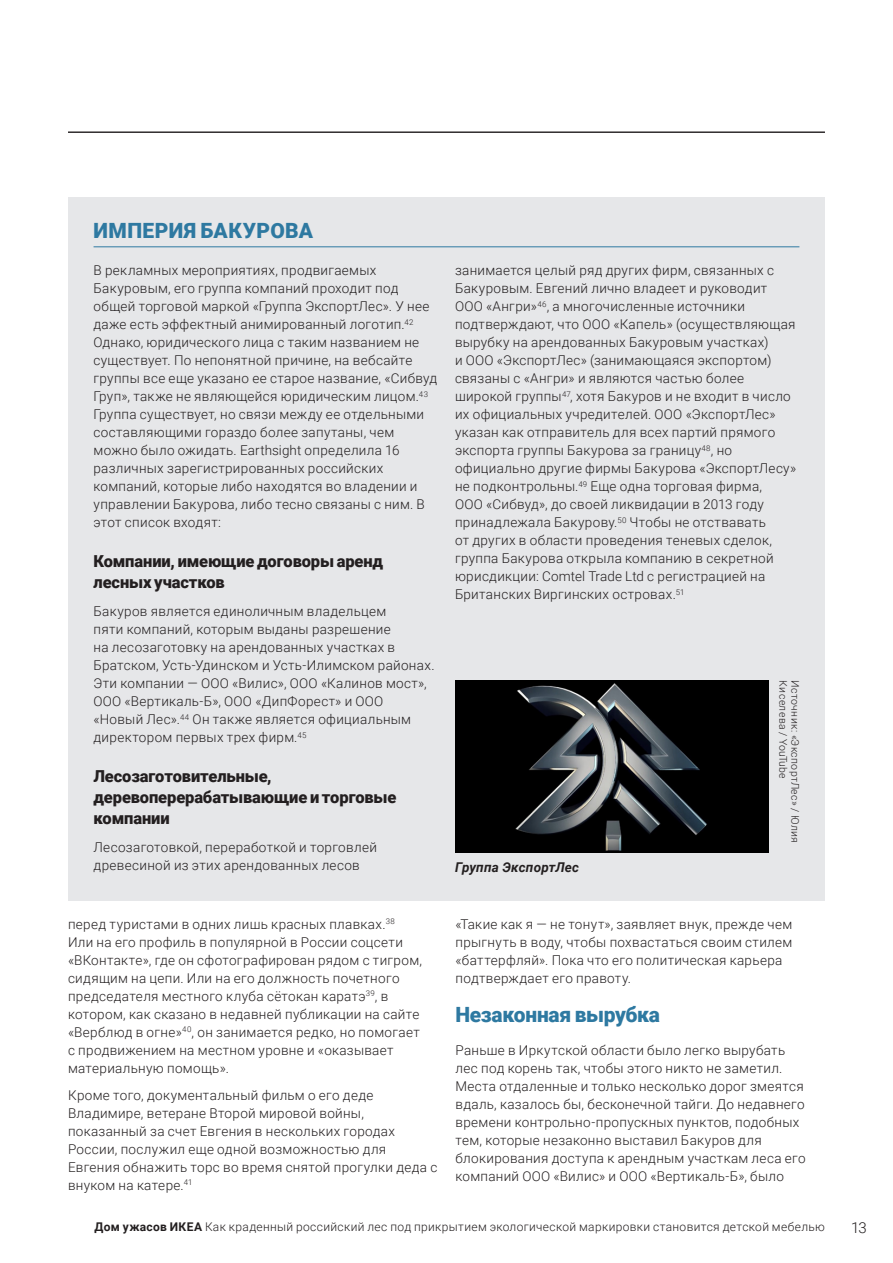
<style>
.page{position:relative;width:893px;height:1263px;background:#fff}
.page>*{position:absolute;margin:0;border:0;box-sizing:border-box;transform-origin:0 0}
.B_head{font:900 21px "Roboto";letter-spacing:-.02em;color:#2e79a1}
.Box_head{font:900 21px "Roboto";letter-spacing:.02em;color:#2e79a1}
.C_head_Russian{font:900 16.5px/21px "Roboto";letter-spacing:-.01em;color:#231f20}
.t1{font:300 15px "Roboto";color:#231f20}
.Russian_body{font:300 13.5px/18px "Roboto";letter-spacing:.025em;color:#231f20}
.t2{font:italic 700 13.5px "Roboto";letter-spacing:.02em;color:#231f20}
.t3{font:300 12px "Roboto";letter-spacing:.03em;color:#231f20}
.Photo_credit{font:300 10.5px "Roboto";letter-spacing:.03em;color:#231f20}
.s1{font-weight:700}
</style>
<div class="page">
<div style="left:68px;top:197px;width:757px;height:703px;background:#e6e7e9"></div>
<hr style="left:94px;top:246px;width:705px;height:1px;background:#2e79a1">
<img style="left:455px;top:680px;width:314px;height:173px">
<hr style="left:68px;top:132px;width:757px;height:1px;background:#231f20">
<p class="Box_head" style="left:94px;top:216px;width:221px">ИМПЕРИЯ БАКУРОВА</p>
<p class="Russian_body" style="left:94px;top:261px;width:345px">В рекламных мероприятиях, продвигаемых Бакуровым, его группа компаний проходит под общей торговой маркой «Группа ЭкспортЛес». У нее даже есть эффектный анимированный логотип.<sup>42<br></sup>Однако, юридического лица с таким названием не существует. По непонятной причине, на вебсайте группы все еще указано ее старое название, «Сибвуд Груп», также не являющейся юридическим лицом.<sup>43<br></sup>Группа существует, но связи между ее отдельными составляющими гораздо более запутаны, чем можно было ожидать. Earthsight определила 16 различных зарегистрированных российских компаний, которые либо находятся во владении и управлении Бакурова, либо тесно связаны с ним. В этот список входят:</p>
<p class="C_head_Russian" style="left:94px;top:550px;width:291px">Компании, имеющие договоры аренд лесных участков</p>
<p class="Russian_body" style="left:94px;top:602px;width:343px">Бакуров является единоличным владельцем<br>пяти компаний, которым выданы разрешение<br>на лесозаготовку на арендованных участках в Братском, Усть-Удинском и Усть-Илимском районах.<br>Эти компании — ООО «Вилис», ООО «Калинов мост», ООО «Вертикаль-Б», ООО «ДипФорест» и ООО «Новый Лес».<sup>44</sup> Он также является официальным директором первых трех фирм.<sup>45</sup></p>
<p class="C_head_Russian" style="left:94px;top:765px;width:304px">Лесозаготовительные, деревоперерабатывающие и торговые компании</p>
<p class="Russian_body" style="left:94px;top:837px;width:285px">Лесозаготовкой, переработкой и торговлей древесиной из этих арендованных лесов</p>
<p class="Russian_body" style="left:68px;top:914px;width:355px">перед туристами в одних лишь красных плавках.<sup>38<br></sup>Или на его профиль в популярной в России соцсети «ВКонтакте», где он сфотографирован рядом с тигром, сидящим на цепи. Или на его должность почетного председателя местного клуба сётокан каратэ<sup>39</sup>, в котором, как сказано в недавней публикации на сайте «Верблюд в огне»<sup>40</sup>, он занимается редко, но помогает с продвижением на местном уровне и «оказывает материальную помощь».</p>
<p class="Russian_body" style="left:68px;top:1085px;width:371px">Кроме того, документальный фильм о его деде Владимире, ветеране Второй мировой войны, показанный за счет Евгения в нескольких городах России, послужил еще одной возможностью для Евгения обнажить торс во время снятой прогулки деда с внуком на катере.<sup>41</sup></p>
<p class="Russian_body" style="left:455px;top:261px;width:343px">занимается целый ряд других фирм, связанных с Бакуровым. Евгений лично владеет и руководит ООО «Ангри»<sup>46</sup>, а многочисленные источники подтверждают, что ООО «Капель» (осуществляющая вырубку на арендованных Бакуровым участках)<br>и ООО «ЭкспортЛес» (занимающаяся экспортом) связаны с «Ангри» и являются частью более широкой группы<sup>47</sup>, хотя Бакуров и не входит в число их официальных учредителей. ООО «ЭкспортЛес» указан как отправитель для всех партий прямого экспорта группы Бакурова за границу<sup>48</sup>, но официально другие фирмы Бакурова «ЭкспортЛесу» не подконтрольны.<sup>49</sup> Еще одна торговая фирма,<br>ООО «Сибвуд», до своей ликвидации в 2013 году принадлежала Бакурову.<sup>50</sup> Чтобы не отствавать<br>от других в области проведения теневых сделок, группа Бакурова открыла компанию в секретной юрисдикции: Comtel Trade Ltd с регистрацией на Британских Виргинских островах.<sup>51</sup></p>
<p class="t2" style="left:455px;top:858px;width:126px">Группа ЭкспортЛес</p>
<p class="Photo_credit" style="left:791px;top:680px;width:100px;rotate:90deg">Киселева / YouTube</p>
<p class="Photo_credit" style="left:803px;top:680px;width:164px;rotate:90deg">Источник: «ЭкспортЛес» / Юлия</p>
<p class="Russian_body" style="left:455px;top:914px;width:338px">«Такие как я — не тонут», заявляет внук, прежде чем прыгнуть в воду, чтобы похвастаться своим стилем «баттерфляй». Пока что его политическая карьера подтверждает его правоту.</p>
<p class="B_head" style="left:455px;top:1000px;width:206px">Незаконная вырубка</p>
<p class="Russian_body" style="left:455px;top:1040px;width:352px">Раньше в Иркутской области было легко вырубать лес под корень так, чтобы этого никто не заметил.<br>Места отдаленные и только несколько дорог змеятся вдаль, казалось бы, бесконечной тайги. До недавнего времени контрольно-пропускных пунктов, подобных тем, которые незаконно выставил Бакуров для блокирования доступа к арендным участкам леса его компаний ООО «Вилис» и ООО «Вертикаль-Б», было</p>
<p class="t3" style="left:94px;top:1218px;width:732px"><span class="s1">Дом ужасов ИКЕА</span> Как краденный российский лес под прикрытием экологической маркировки становится детской мебелью</p>
<p class="t1" style="left:851px;top:1217px;width:17px">13</p>
</div>
